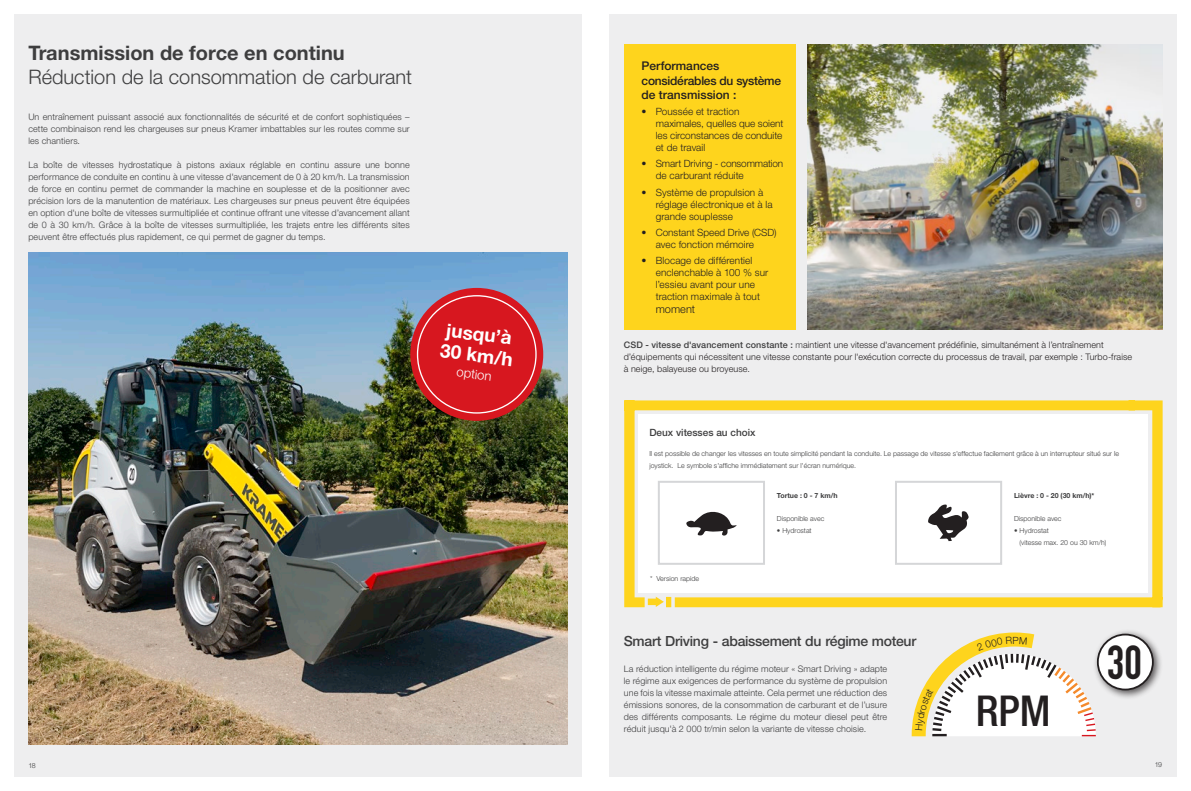
<style>
.page{position:relative;width:1191px;height:791px;background:#fff}
.page>*{position:absolute;margin:0;border:0;box-sizing:border-box;transform-origin:0 0}
.t1{font:700 47px "DIN Condensed";color:#231f20}
.t2{font:500 condensed 42.6px "Helvetica Neue LTW1 G";color:#231f20}
.t3{font:300 20px "Helvetica Neue LTW1 G";color:#3e3e3f}
.t4{font:700 20px "Helvetica Neue LTW1 G";color:#3e3e3f}
.t5{font:700 19px/21px "Helvetica Neue LTW1 G";color:#fff}
.t6{font:500 14px "Helvetica Neue LTW1 G";letter-spacing:-.02em;color:#3e3e3f}
.t7{font:300 13px "Helvetica Neue LTW1 G";color:#fff}
.t8{font:500 12px/14.4px "Helvetica Neue LTW1 G";letter-spacing:-.005em;color:#231f20}
.t9{font:300 11px "Helvetica Neue LTW1 G";color:#231f20}
.t10{font:300 10px/12px "Helvetica Neue LTW1 G";letter-spacing:.005em;color:#231f20}
.t11{font:500 10px "Helvetica Neue LTW1 G";color:#3e3e3f}
.t12{font:300 9.9px "Helvetica Neue LTW1 G";color:#231f20}
.t13{font:300 9px/12px "Helvetica Neue LTW1 G";letter-spacing:.01em;color:#3e3e3f;text-align:justify}
.t14{font:300 9px/12px "Helvetica Neue LTW1 G";letter-spacing:.01em;color:#231f20}
.t15{font:300 7px/12px "Helvetica Neue LTW1 G";color:#3e3e3f}
.t16{font:700 7px "Helvetica Neue LTW1 G";color:#3e3e3f}
.s1{font-weight:500;color:#3e3e3f}
.s2{color:#3e3e3f}
</style>
<div class="page">
<div style="left:609px;top:14px;width:567px;height:763px;background:#eeeeef"></div>
<div style="left:14px;top:14px;width:567px;height:763px;background:#eeeeef"></div>
<img style="left:28px;top:252px;width:539px;height:492px">
<div style="left:624px;top:45px;width:171px;height:285px;background:#fed41d"></div>
<div style="left:410px;top:288px;width:133px;height:133px;background:#d7171f;border-radius:50%"></div>
<svg style="left:624px;top:400px;width:538px;height:207px;background:#fdf7dc"></svg>
<div style="left:659px;top:482px;width:105px;height:82px;background:#fff"></div>
<svg style="left:686px;top:511px;width:50px;height:25px"></svg>
<div style="left:658px;top:481px;width:107px;height:84px;border:2px solid #d5d6d8"></div>
<div style="left:896px;top:482px;width:105px;height:82px;background:#fff"></div>
<svg style="left:928px;top:504px;width:41px;height:37px"></svg>
<div style="left:895px;top:481px;width:107px;height:84px;border:2px solid #d5d6d8"></div>
<svg style="left:648px;top:597px;width:23px;height:10px"></svg>
<img style="left:807px;top:45px;width:355px;height:284px">
<div style="left:1092px;top:629px;width:71px;height:71px;background:#231f20;opacity:.75"></div>
<svg style="left:911px;top:632px;width:242px;height:105px"></svg>
<h3 class="t4" style="left:28px;top:41px;width:318px">Transmission de force en continu</h3>
<h3 class="t3" style="left:28px;top:65px;width:385px">Réduction de la consommation de carburant</h3>
<p class="t13" style="left:28px;top:111px;width:383px">Un entraînement puissant associé aux fonctionnalités de sécurité et de confort sophistiquées – cette combinaison rend les chargeuses sur pneus Kramer imbattables sur les routes comme sur les chantiers.</p>
<p class="t13" style="left:28px;top:159px;width:383px">La boîte de vitesses hydrostatique à pistons axiaux réglable en continu assure une bonne performance de conduite en continu à une vitesse d'avancement de 0 à 20 km/h. La transmission de force en continu permet de commander la machine en souplesse et de la positionner avec précision lors de la manutention de matériaux. Les chargeuses sur pneus peuvent être équipées en option d'une boîte de vitesses surmultipliée et continue offrant une vitesse d’avancement allant de 0 à 30 km/h. Grâce à la boîte de vitesses surmultipliée, les trajets entre les différents sites peuvent être effectués plus rapidement, ce qui permet de gagner du temps.</p>
<h3 class="t5" style="left:444px;top:319px;width:74px;rotate:7deg">jusqu’à<br>30 km/h</h3>
<h3 class="t7" style="left:458px;top:364px;width:37px;rotate:7deg">option</h3>
<h3 class="t8" style="left:641px;top:59px;width:141px">Performances considérables du système de transmission :</h3>
<p class="t10" style="left:656px;top:106px;width:129px;text-indent:-14px">• Poussée et traction maximales, quelles que soient les circonstances de conduite et de travail</p>
<p class="t10" style="left:656px;top:158px;width:129px;text-indent:-14px">• Smart Driving - consommation de carburant réduite</p>
<p class="t10" style="left:656px;top:186px;width:118px;text-indent:-14px">• Système de propulsion à réglage électronique et à la grande souplesse</p>
<p class="t10" style="left:656px;top:226px;width:122px;text-indent:-14px">• Constant Speed Drive (CSD) avec fonction mémoire</p>
<p class="t10" style="left:656px;top:255px;width:114px;text-indent:-14px">• Blocage de différentiel enclenchable à 100 % sur l’essieu avant pour une traction maximale à tout</p>
<p class="t9" style="left:656px;top:303px;width:41px">moment</p>
<p class="t14" style="left:624px;top:339px;width:510px"><span class="s1">CSD - vitesse d'avancement constante :</span> <span class="s2">m</span>aintient une vitesse d'avancement prédéfinie, simultanément à l’entraînement d’équipements qui nécessitent une vitesse constante pour l'exécution correcte du processus de travail, par exemple : Turbo-fraise à neige, balayeuse ou broyeuse.</p>
<p class="t11" style="left:649px;top:427px;width:108px">Deux vitesses au choix</p>
<p class="t15" style="left:649px;top:447px;width:471px">Il est possible de changer les vitesses en toute simplicité pendant la conduite. Le passage de vitesse s'effectue facilement grâce à un interrupteur situé sur le joystick. Le symbole s'affiche immédiatement sur l'écran numérique.</p>
<p class="t16" style="left:777px;top:491px;width:62px">Tortue : 0 - 7 km/h</p>
<p class="t15" style="left:777px;top:512px;width:49px">Disponible avec</p>
<p class="t15" style="left:777px;top:524px;width:36px">• Hydrostat</p>
<p class="t16" style="left:1014px;top:491px;width:82px">Lièvre : 0 - 20 (30 km/h)*</p>
<p class="t15" style="left:1014px;top:512px;width:49px">Disponible avec</p>
<p class="t15" style="left:1019px;top:524px;width:89px;text-indent:-5px">• Hydrostat<br>(vitesse max. 20 ou 30 km/h)</p>
<p class="t15" style="left:650px;top:572px;width:50px">* Version rapide</p>
<h3 class="t6" style="left:624px;top:633px;width:294px">Smart Driving - abaissement du régime moteur</h3>
<p class="t13" style="left:624px;top:663px;width:265px">La réduction intelligente du régime moteur « Smart Driving » adapte le régime aux exigences de performance du système de propulsion une fois la vitesse maximale atteinte. Cela permet une réduction des émissions sonores, de la consommation de carburant et de l’usure des différents composants. Le régime du moteur diesel peut être réduit jusqu'à 2 000 tr/min selon la variante de vitesse choisie.</p>
<p class="t12" style="left:1012px;top:634px;width:8px">P</p>
<h2 class="t2" style="left:975px;top:686px;width:76px">RPM</h2>
<h1 class="t1" style="left:1107px;top:634px;width:36px">30</h1>
<p class="t15" style="left:28px;top:760px;width:9px">18</p>
<p class="t15" style="left:1154px;top:759px;width:9px">19</p>
</div>
